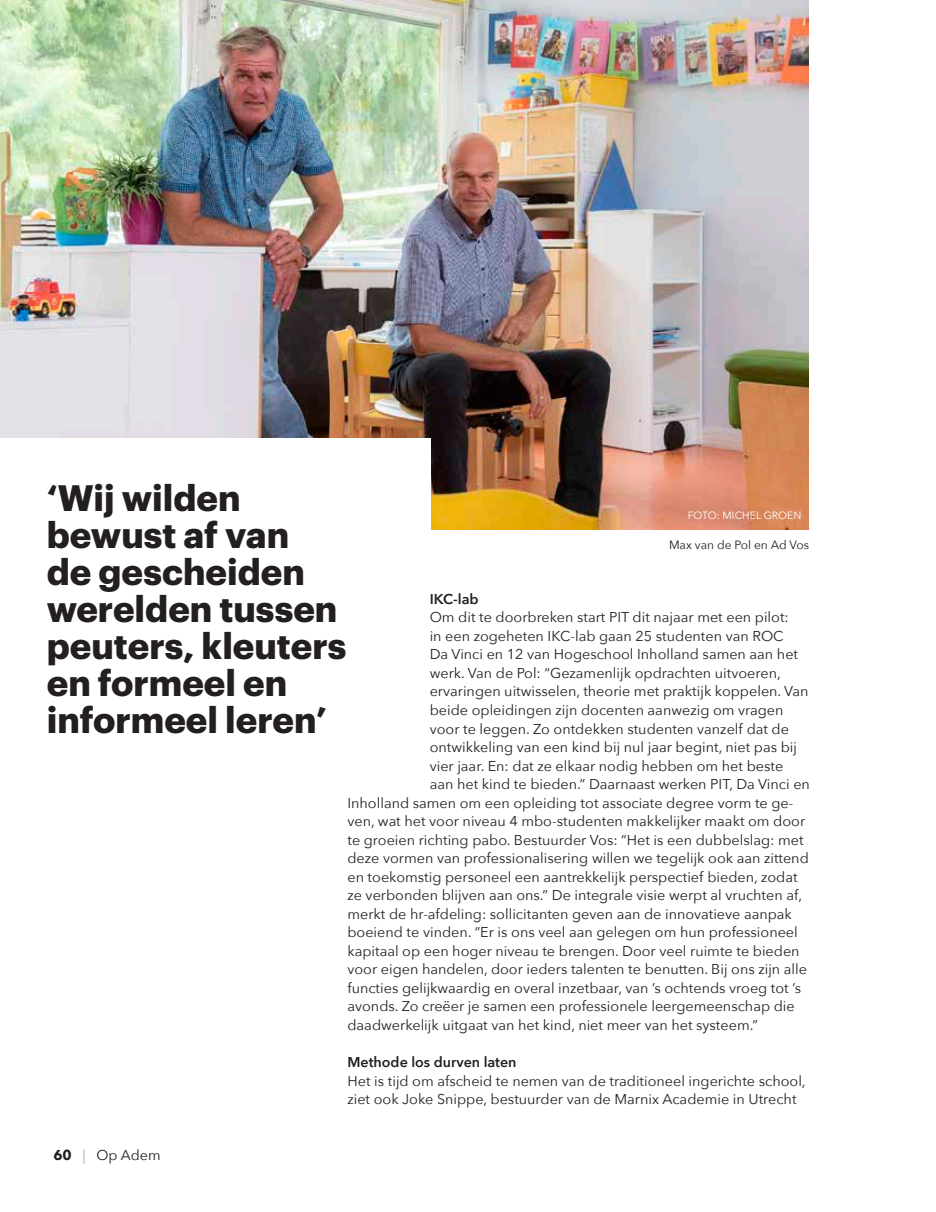
<style>
.page{position:relative;width:936px;height:1212px;background:#fff}
.page>*{position:absolute;margin:0;border:0;box-sizing:border-box;transform-origin:0 0}
.t1{font:700 36px/37px "Graphik";color:#231f20}
.t2{font:14.25px/18.5px "Avenir Next";color:#231f20}
.t3{font:600 14.25px "Avenir Next";color:#231f20}
.t4{font:12px "Avenir Next";color:#231f20}
.t5{font:10.5px "Avenir Next";color:#fff}
.s1{font-weight:700}
.s2{font-weight:200}
</style>
<div class="page">
<img style="left:0;top:0;width:808px;height:530px">
<div style="left:0;top:438px;width:431px;height:207px;background:#fff"></div>
<h1 class="t1" style="left:47px;top:476px;width:301px">‘Wij wilden bewust af van<br>de gescheiden werelden tussen peuters, kleuters en formeel en informeel leren’</h1>
<p class="t5" style="left:687px;top:507px;width:115px">FOTO: MICHEL GROEN</p>
<p class="t4" style="left:669px;top:534px;width:142px">Max van de Pol en Ad Vos</p>
<p class="t3" style="left:429px;top:587px;width:51px">IKC-lab</p>
<p class="t2" style="left:429px;top:607px;width:361px">Om dit te doorbreken start PIT dit najaar met een pilot:</p>
<p class="t2" style="left:429px;top:626px;width:355px">in een zogeheten IKC-lab gaan 25 studenten van ROC</p>
<p class="t2" style="left:429px;top:645px;width:370px">Da Vinci en 12 van Hogeschool Inholland samen aan het</p>
<p class="t2" style="left:429px;top:663px;width:352px">werk. Van de Pol: “Gezamenlijk opdrachten uitvoeren,</p>
<p class="t2" style="left:429px;top:682px;width:380px">ervaringen uitwisselen, theorie met praktijk koppelen. Van</p>
<p class="t2" style="left:429px;top:700px;width:355px">beide opleidingen zijn docenten aanwezig om vragen</p>
<p class="t2" style="left:429px;top:719px;width:361px">voor te leggen. Zo ontdekken studenten vanzelf dat de</p>
<p class="t2" style="left:429px;top:737px;width:369px">ontwikkeling van een kind bij nul jaar begint, niet pas bij</p>
<p class="t2" style="left:429px;top:756px;width:355px">vier jaar. En: dat ze elkaar nodig hebben om het beste</p>
<p class="t2" style="left:429px;top:774px;width:382px">aan het kind te bieden.” Daarnaast werken PIT, Da Vinci en</p>
<p class="t2" style="left:347px;top:793px;width:447px">Inholland samen om een opleiding tot associate degree vorm te ge-</p>
<p class="t2" style="left:347px;top:811px;width:459px">ven, wat het voor niveau 4 mbo-studenten makkelijker maakt om door</p>
<p class="t2" style="left:347px;top:830px;width:457px">te groeien richting pabo. Bestuurder Vos: “Het is een dubbelslag: met</p>
<p class="t2" style="left:347px;top:848px;width:463px">deze vormen van professionalisering willen we tegelijk ook aan zittend</p>
<p class="t2" style="left:347px;top:867px;width:451px">en toekomstig personeel een aantrekkelijk perspectief bieden, zodat</p>
<p class="t2" style="left:347px;top:885px;width:456px">ze verbonden blijven aan ons.” De integrale visie werpt al vruchten af,</p>
<p class="t2" style="left:347px;top:904px;width:446px">merkt de hr-afdeling: sollicitanten geven aan de innovatieve aanpak</p>
<p class="t2" style="left:347px;top:922px;width:452px">boeiend te vinden. “Er is ons veel aan gelegen om hun professioneel</p>
<p class="t2" style="left:347px;top:941px;width:453px">kapitaal op een hoger niveau te brengen. Door veel ruimte te bieden</p>
<p class="t2" style="left:347px;top:959px;width:461px">voor eigen handelen, door ieders talenten te benutten. Bij ons zijn alle</p>
<p class="t2" style="left:347px;top:978px;width:455px">functies gelijkwaardig en overal inzetbaar, van ’s ochtends vroeg tot ’s</p>
<p class="t2" style="left:347px;top:996px;width:449px">avonds. Zo creëer je samen een professionele leergemeenschap die</p>
<p class="t2" style="left:347px;top:1015px;width:412px">daadwerkelijk uitgaat van het kind, niet meer van het systeem.”</p>
<p class="t3" style="left:347px;top:1050px;width:171px">Methode los durven laten</p>
<p class="t2" style="left:347px;top:1071px;width:459px">Het is tijd om afscheid te nemen van de traditioneel ingerichte school, ziet ook Joke Snippe, bestuurder van de Marnix Academie in Utrecht</p>
<p class="t2" style="left:53px;top:1145px;width:109px"><span class="s1">60</span> <span class="s2">|</span> Op Adem</p>
</div>
